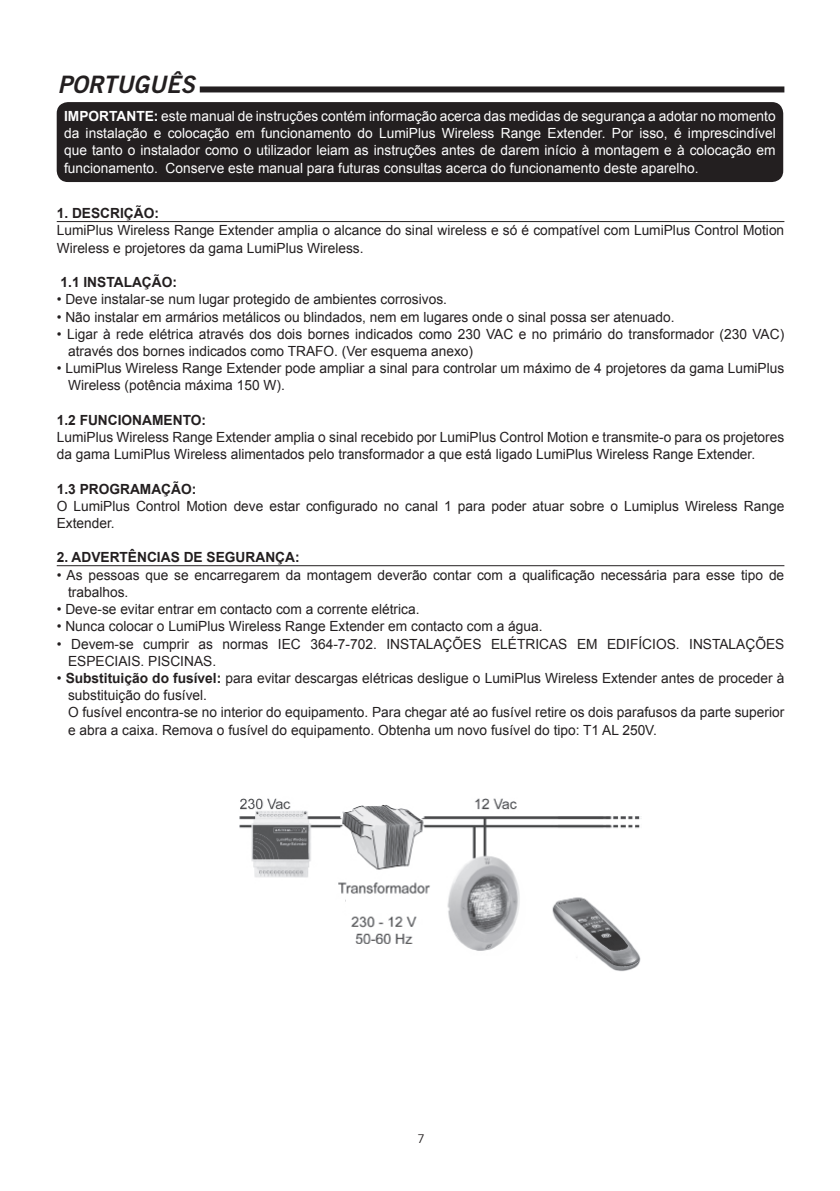
<style>
.page{position:relative;width:840px;height:1191px;background:#fff}
.page>*{position:absolute;margin:0;border:0;box-sizing:border-box;transform-origin:0 0}
.t1{font:italic 24px "Trade Gothic Bold Two";color:#231f20}
.t2{font:14px/17.2px "Arial";color:#231f20}
.t3{font:14px/17.2px "Arial";color:#fff;text-align:justify}
.t4{font:700 14px "Arial";color:#231f20}
.t5{font:12px "Trade Gothic";color:#231f20}
.s1{font-weight:700}
</style>
<div class="page">
<div style="left:200px;top:86px;width:584px;height:6px;background:#231f20"></div>
<div style="left:57px;top:102px;width:725px;height:80px;background:#231f20;border-radius:11px"></div>
<hr style="left:57px;top:221px;width:727px;height:1px;background:#231f20">
<hr style="left:57px;top:565px;width:727px;height:1px;background:#231f20">
<img style="left:239px;top:798px;width:401px;height:174px">
<div style="left:346px;top:896px;width:79px;height:16px;background:#fff"></div>
<h1 class="t1" style="left:58px;top:70px;width:138px">PORTUGUÊS</h1>
<p class="t3" style="left:64px;top:108px;width:712px"><span class="s1">IMPORTANTE:</span> este manual de instruções contém informação acerca das medidas de segurança a adotar no momento da instalação e colocação em funcionamento do LumiPlus Wireless Range Extender. Por isso, é imprescindível que tanto o instalador como o utilizador leiam as instruções antes de darem início à montagem e à colocação em funcionamento. Conserve este manual para futuras consultas acerca do funcionamento deste aparelho.</p>
<p class="t4" style="left:57px;top:204px;width:104px">1. DESCRIÇÃO:</p>
<p class="t2" style="left:57px;top:222px;width:728px">LumiPlus Wireless Range Extender amplia o alcance do sinal wireless e só é compatível com LumiPlus Control Motion<br>Wireless e projetores da gama LumiPlus Wireless.</p>
<p class="t4" style="left:61px;top:273px;width:118px">1.1 INSTALAÇÃO:</p>
<p class="t2" style="left:57px;top:291px;width:391px">• Deve instalar-se num lugar protegido de ambientes corrosivos.</p>
<p class="t2" style="left:57px;top:308px;width:619px">• Não instalar em armários metálicos ou blindados, nem em lugares onde o sinal possa ser atenuado.</p>
<p class="t2" style="left:68px;top:325px;width:717px;text-indent:-11px">• Ligar à rede elétrica através dos dois bornes indicados como 230 VAC e no primário do transformador (230 VAC) através dos bornes indicados como TRAFO. (Ver esquema anexo)</p>
<p class="t2" style="left:68px;top:360px;width:717px;text-indent:-11px">• LumiPlus Wireless Range Extender pode ampliar a sinal para controlar um máximo de 4 projetores da gama LumiPlus<br>Wireless (potência máxima 150 W).</p>
<p class="t4" style="left:57px;top:410px;width:151px">1.2 FUNCIONAMENTO:</p>
<p class="t2" style="left:57px;top:428px;width:728px">LumiPlus Wireless Range Extender amplia o sinal recebido por LumiPlus Control Motion e transmite-o para os projetores da gama LumiPlus Wireless alimentados pelo transformador a que está ligado LumiPlus Wireless Range Extender.</p>
<p class="t4" style="left:57px;top:479px;width:141px">1.3 PROGRAMAÇÃO:</p>
<p class="t2" style="left:57px;top:497px;width:728px">O LumiPlus Control Motion deve estar configurado no canal 1 para poder atuar sobre o Lumiplus Wireless Range<br>Extender.</p>
<p class="t4" style="left:57px;top:548px;width:244px">2. ADVERTÊNCIAS DE SEGURANÇA:</p>
<p class="t2" style="left:68px;top:566px;width:717px;text-indent:-11px">• As pessoas que se encarregarem da montagem deverão contar com a qualificação necessária para esse tipo de trabalhos.</p>
<p class="t2" style="left:57px;top:600px;width:364px">• Deve-se evitar entrar em contacto com a corrente elétrica.</p>
<p class="t2" style="left:57px;top:618px;width:487px">• Nunca colocar o LumiPlus Wireless Range Extender em contacto com a água.</p>
<p class="t2" style="left:68px;top:635px;width:717px;text-indent:-11px">• Devem-se cumprir as normas IEC 364-7-702. INSTALAÇÕES ELÉTRICAS EM EDIFÍCIOS. INSTALAÇÕES<br>ESPECIAIS. PISCINAS.</p>
<p class="t2" style="left:68px;top:669px;width:717px;text-indent:-11px">• <span class="s1">Substituição do fusível:</span> para evitar descargas elétricas desligue o LumiPlus Wireless Extender antes de proceder à substituição do fusível.<br>O fusível encontra-se no interior do equipamento. Para chegar até ao fusível retire os dois parafusos da parte superior e abra a caixa. Remova o fusível do equipamento. Obtenha um novo fusível do tipo: T1 AL 250V.</p>
<p class="t5" style="left:417px;top:1131px;width:9px">7</p>
</div>
